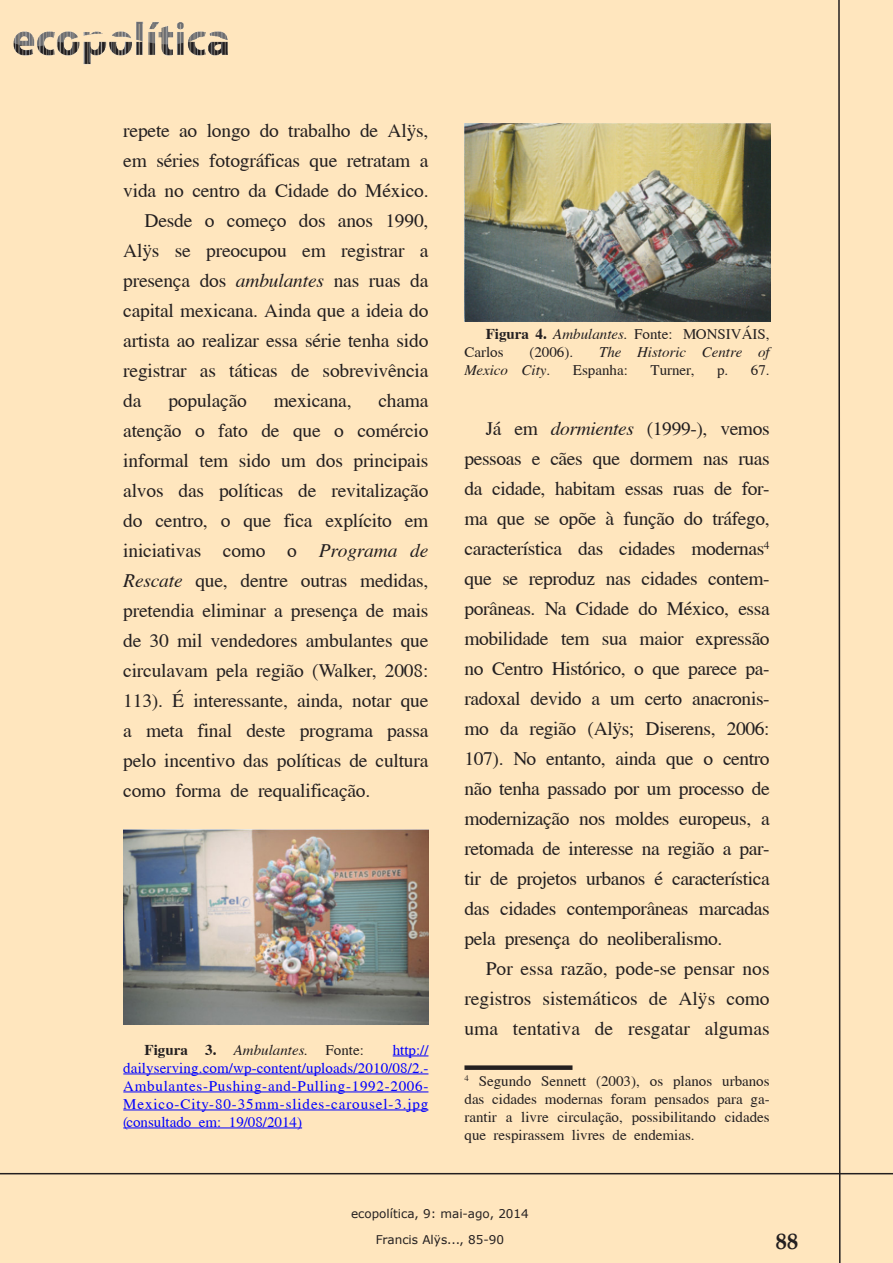
<style>
.page{position:relative;width:893px;height:1263px;background:#ffe6be}
.page>*{position:absolute;margin:0;border:0;box-sizing:border-box;transform-origin:0 0}
.t1{font:700 22.5px "Book Antiqua";color:#231f20}
._11__resenha_e_IC_co{font:19.5px/30px "Cardiff";letter-spacing:-.01em;color:#231f20;text-align:justify}
._11__resenha_e_IC_co-2{font:15px/18px "Cardiff";letter-spacing:.06em;color:#00f;text-align:justify}
._3__corpo_nota{font:15px/18px "Cardiff";color:#231f20;text-align:justify}
._11__resenha_e_IC_co-3{font:15px/18px "Cardiff";color:#231f20}
._11__resenha_e_IC_co-4{font:italic 15px "Cardiff";color:#231f20}
.t2{font:12px/25.7px "Verdana";color:#231f20;text-align:center}
.s1{font-style:italic}
.s2{font-weight:700;font-style:normal}
.s3{font-style:normal}
.s4{font-weight:700}
</style>
<div class="page">
<img style="left:12px;top:17px;width:219px;height:51px">
<hr style="left:0;top:1173px;width:893px;height:1px;background:#231f20">
<svg style="left:837px;top:0;width:4px;height:1263px;background:#ab9a82"></svg>
<hr style="left:393px;top:1055px;width:35px;height:1px;background:#00f">
<hr style="left:123px;top:1073px;width:305px;height:1px;background:#00f">
<hr style="left:123px;top:1091px;width:305px;height:1px;background:#00f">
<hr style="left:123px;top:1109px;width:305px;height:1px;background:#00f">
<hr style="left:123px;top:1127px;width:179px;height:1px;background:#00f">
<img style="left:123px;top:829px;width:305px;height:196px">
<img style="left:464px;top:123px;width:307px;height:198px">
<div style="left:464px;top:1065px;width:108px;height:5px;background:#231f20"></div>
<p class="_11__resenha_e_IC_co" style="left:123px;top:115px;width:307px">repete ao longo do trabalho de Alÿs, em séries fotográficas que retratam a vida no centro da Cidade do México.</p>
<p class="_11__resenha_e_IC_co" style="left:123px;top:205px;width:307px;text-indent:21px">Desde o começo dos anos 1990, Alÿs se preocupou em registrar a presença dos <span class="s1">ambulantes</span> nas ruas da capital mexicana. Ainda que a ideia do artista ao realizar essa série tenha sido registrar as táticas de sobrevivência da</p>
<p class="_11__resenha_e_IC_co" style="left:123px;top:385px;width:307px;text-indent:255px">chama atenção o fato de que o comércio informal tem sido um dos principais alvos das políticas de revitalização do centro, o que fica explícito em iniciativas como o <span class="s1">Programa de Rescate</span> que, dentre outras medidas, pretendia eliminar a presença de mais de 30 mil vendedores ambulantes que circulavam pela região (Walker, 2008:<br>113). É interessante, ainda, notar que a meta final deste programa passa pelo incentivo das políticas de cultura como forma de requalificação.</p>
<p class="_11__resenha_e_IC_co" style="left:168px;top:385px;width:80px">população</p>
<p class="_11__resenha_e_IC_co" style="left:274px;top:385px;width:79px">mexicana,</p>
<p class="_11__resenha_e_IC_co-4" style="left:145px;top:1041px;width:221px"><span class="s2">Figura 3.</span> Ambulantes. <span class="s3">Fonte:</span></p>
<p class="_11__resenha_e_IC_co-2" style="left:123px;top:1041px;width:307px;text-indent:269px">http:// dailyserving.com/wp-content/uploads/2010/08/2.- Ambulantes-Pushing-and-Pulling-1992-2006- Mexico-City-80-35mm-slides-carousel-3.jpg (consultado em: 19/08/2014)</p>
<p class="_11__resenha_e_IC_co-3" style="left:464px;top:325px;width:307px;text-indent:21px"><span class="s4">Figura 4.</span> <span class="s1">Ambulantes.</span> Fonte: MONSIVÁIS,<br>Carlos</p>
<p class="_11__resenha_e_IC_co-3" style="left:529px;top:343px;width:45px">(2006).</p>
<p class="_11__resenha_e_IC_co-4" style="left:599px;top:344px;width:172px">The Historic Centre of</p>
<p class="_11__resenha_e_IC_co-4" style="left:464px;top:362px;width:87px">Mexico City<span class="s3">.</span></p>
<p class="_11__resenha_e_IC_co-3" style="left:573px;top:361px;width:56px">Espanha:</p>
<p class="_11__resenha_e_IC_co-3" style="left:650px;top:361px;width:45px">Turner,</p>
<p class="_11__resenha_e_IC_co-3" style="left:717px;top:361px;width:54px">p. 67.</p>
<p class="_11__resenha_e_IC_co" style="left:464px;top:413px;width:307px;text-indent:21px">Já em <span class="s1">dormientes</span> (1999-), vemos pessoas e cães que dormem nas ruas da cidade, habitam essas ruas de for&shy;ma que se opõe à função do tráfego, característica das cidades modernas<sup>4 </sup>que se reproduz nas cidades contem&shy;porâneas. Na Cidade do México, essa mobilidade tem sua maior expressão no Centro Histórico, o que parece pa&shy;radoxal devido a um certo anacronis&shy;mo da região (Alÿs; Diserens, 2006:<br>107). No entanto, ainda que o centro não tenha passado por um processo de modernização nos moldes europeus, a retomada de interesse na região a par&shy;tir de projetos urbanos é característica das cidades contemporâneas marcadas pela presença do neoliberalismo.</p>
<p class="_11__resenha_e_IC_co" style="left:464px;top:953px;width:307px;text-indent:21px">Por essa razão, pode-se pensar nos registros sistemáticos de Alÿs como uma tentativa de resgatar algumas</p>
<p class="_3__corpo_nota" style="left:464px;top:1071px;width:307px"><sup>4</sup> Segundo Sennett (2003), os planos urbanos das cidades modernas foram pensados para ga&shy;rantir a livre circulação, possibilitando cidades que respirassem livres de endemias.</p>
<p class="t2" style="left:351px;top:1200px;width:179px">ecopolítica, 9: mai-ago, 2014<br>Francis Alÿs..., 85-90</p>
<p class="t1" style="left:776px;top:1228px;width:24px">88</p>
</div>
